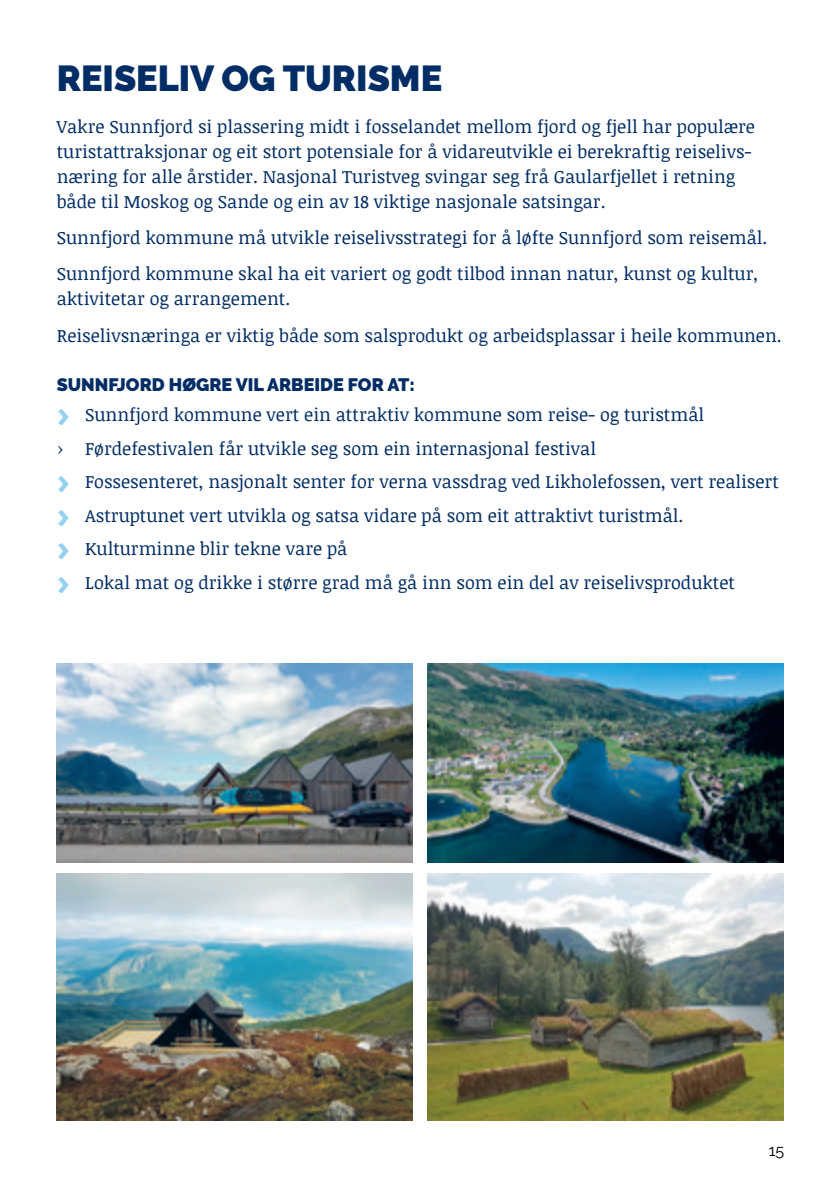
<style>
.page{position:relative;width:840px;height:1191px;background:#fff}
.page>*{position:absolute;margin:0;border:0;box-sizing:border-box;transform-origin:0 0}
.t1{font:900 36px "Raleway";color:#002d66}
.t2{font:18px/33.6px "Noticia Text";color:#002d66}
.t3{font:900 18px "Raleway";color:#002d66}
.t4{font:16px "Raleway";color:#000}
.s1{font-family:"Open Sans";font-weight:700;font-size:36px;color:#95d2f2}
</style>
<div class="page">
<img style="left:57px;top:663px;width:355px;height:199px">
<img style="left:57px;top:873px;width:355px;height:247px">
<img style="left:427px;top:663px;width:355px;height:199px">
<img style="left:427px;top:873px;width:355px;height:247px">
<h1 class="t1" style="left:57px;top:57px;width:387px">REISELIV OG TURISME</h1>
<p class="t2" style="left:57px;top:113px;width:699px;line-height:25px">Vakre Sunnfjord si plassering midt i fosselandet mellom fjord og fjell har populære turistattraksjonar og eit stort potensiale for å vidareutvikle ei berekraftig reiselivs&shy;næring for alle årstider. Nasjonal Turistveg svingar seg frå Gaularfjellet i retning både til Moskog og Sande og ein av 18 viktige nasjonale satsingar.</p>
<p class="t2" style="left:57px;top:219px;width:711px;line-height:36.4px">Sunnfjord kommune må utvikle reiselivsstrategi for å løfte Sunnfjord som reisemål.<br>Sunnfjord kommune skal ha eit variert og godt tilbod innan natur, kunst og kultur,</p>
<p class="t2" style="left:57px;top:280px;width:726px;line-height:36.4px">aktivitetar og arrangement.<br>Reiselivsnæringa er viktig både som salsprodukt og arbeidsplassar i heile kommunen.</p>
<p class="t3" style="left:57px;top:374px;width:359px">SUNNFJORD HØGRE VIL ARBEIDE FOR AT:</p>
<p class="t2" style="left:57px;top:398px;width:723px"><span class="s1">›</span> Sunnfjord kommune vert ein attraktiv kommune som reise- og turistmål<br>› Førdefestivalen får utvikle seg som ein internasjonal festival<br><span class="s1">›</span> Fossesenteret, nasjonalt senter for verna vassdrag ved Likholefossen, vert realisert <span class="s1">›</span> Astruptunet vert utvikla og satsa vidare på som eit attraktivt turistmål.<br><span class="s1">›</span> Kulturminne blir tekne vare på<br><span class="s1">›</span> Lokal mat og drikke i større grad må gå inn som ein del av reiselivsproduktet</p>
<p class="t4" style="left:768px;top:1141px;width:17px">15</p>
</div>
